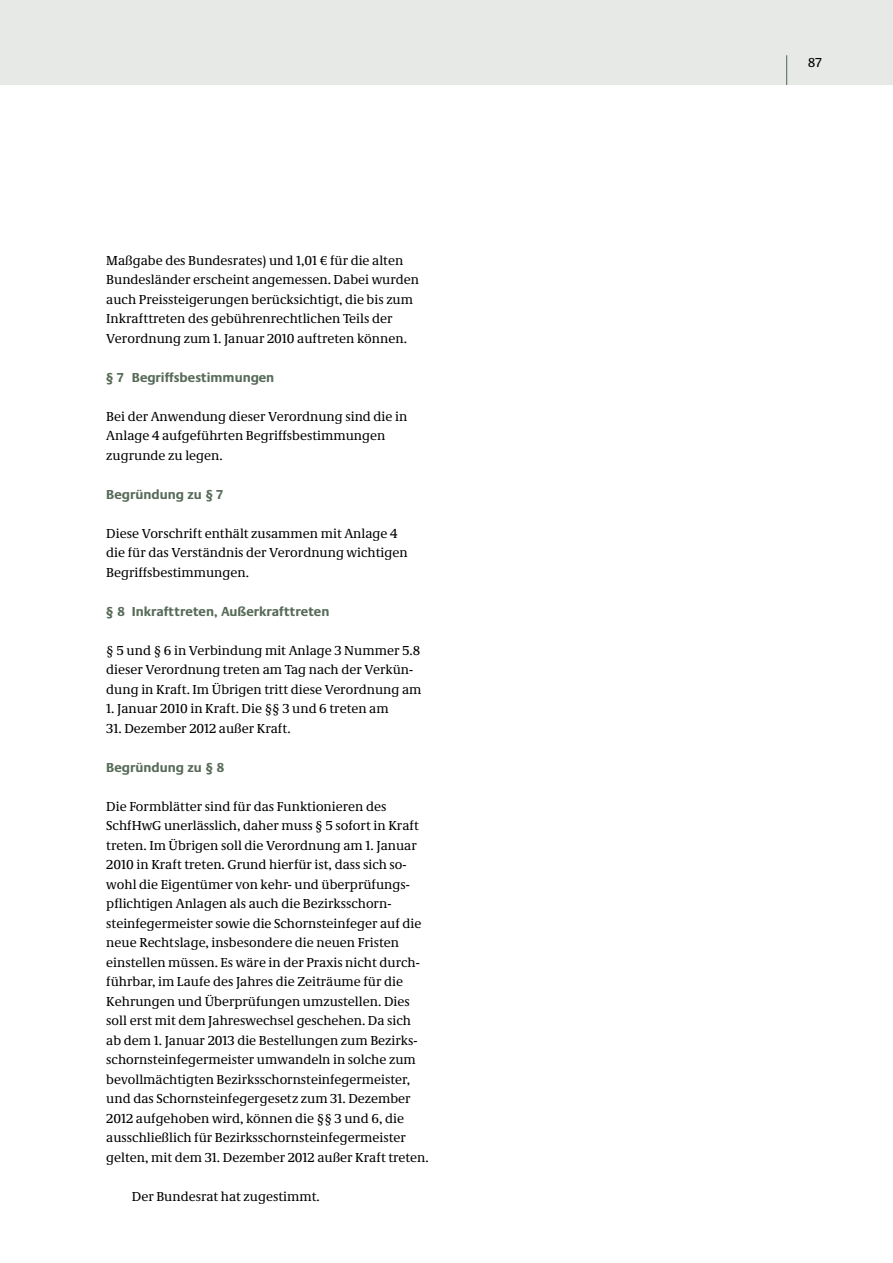
<style>
.page{position:relative;width:893px;height:1263px;background:#fff}
.page>*{position:absolute;margin:0;border:0;box-sizing:border-box;transform-origin:0 0}
.t1{font:13.5px/19.5px "Neue Demos";color:#000}
.t2{font:700 13.5px "Neue Praxis";color:#576b58}
.t3{font:13.5px "Neue Praxis";color:#000}
</style>
<div class="page">
<div style="left:1px;top:0;width:892px;height:85px;background:#e6e9e6"></div>
<hr style="left:786px;top:55px;width:1px;height:30px;background:#576b58">
<p class="t1" style="left:106px;top:252px;width:314px">Maßgabe des Bundesrates) und 1,01 € für die alten Bundesländer erscheint angemessen. Dabei wurden auch Preissteigerungen berücksichtigt, die bis zum Inkrafttreten des gebührenrechtlichen Teils der Verordnung zum 1. Januar 2010 auftreten können.</p>
<p class="t2" style="left:106px;top:372px;width:170px">§ 7 Begriffsbestimmungen</p>
<p class="t1" style="left:106px;top:408px;width:302px">Bei der Anwendung dieser Verordnung sind die in<br>Anlage 4 aufgeführten Begriffsbestimmungen zugrunde zu legen.</p>
<p class="t2" style="left:106px;top:489px;width:118px">Begründung zu § 7</p>
<p class="t1" style="left:106px;top:525px;width:303px">Diese Vorschrift enthält zusammen mit Anlage 4 die für das Verständnis der Verordnung wichtigen<br>Begriffsbestimmungen.</p>
<p class="t2" style="left:106px;top:606px;width:225px">§ 8 Inkrafttreten, Außerkrafttreten</p>
<p class="t1" style="left:106px;top:642px;width:317px">§ 5 und § 6 in Verbindung mit Anlage 3 Nummer 5.8 dieser Verordnung treten am Tag nach der Verkün - dung in Kraft. Im Übrigen tritt diese Verordnung am</p>
<p class="t1" style="left:106px;top:700px;width:284px">1. Januar 2010 in Kraft. Die §§ 3 und 6 treten am</p>
<p class="t1" style="left:106px;top:720px;width:186px">31. Dezember 2012 außer Kraft.</p>
<p class="t2" style="left:106px;top:762px;width:120px">Begründung zu § 8</p>
<p class="t1" style="left:106px;top:798px;width:324px">Die Formblätter sind für das Funktionieren des SchfHwG unerlässlich, daher muss § 5 sofort in Kraft treten. Im Übrigen soll die Verordnung am 1. Januar 2010 in Kraft treten. Grund hierfür ist, dass sich so - wohl die Eigentümer von kehr- und überprüfungs&shy;pflichtigen Anlagen als auch die Bezirksschorn -<br>stein fegermeister sowie die Schornsteinfeger auf die neue Rechtslage, insbesondere die neuen Fristen einstellen müssen. Es wäre in der Praxis nicht durch&shy;führbar, im Laufe des Jahres die Zeiträume für die Kehrungen und Überprüfungen umzustellen. Dies soll erst mit dem Jahreswechsel geschehen. Da sich ab dem 1. Januar 2013 die Bestellungen zum Bezirks - schornsteinfegermeister umwandeln in solche zum bevollmächtigten Bezirksschornsteinfegermeister, und das Schornsteinfegergesetz zum 31. Dezember 2012 aufgehoben wird, können die §§ 3 und 6, die ausschließlich für Bezirksschornsteinfegermeister gelten, mit dem 31. Dezember 2012 außer Kraft treten.</p>
<p class="t1" style="left:132px;top:1188px;width:189px">Der Bundesrat hat zugestimmt.</p>
<p class="t3" style="left:808px;top:58px;width:15px">87</p>
</div>
